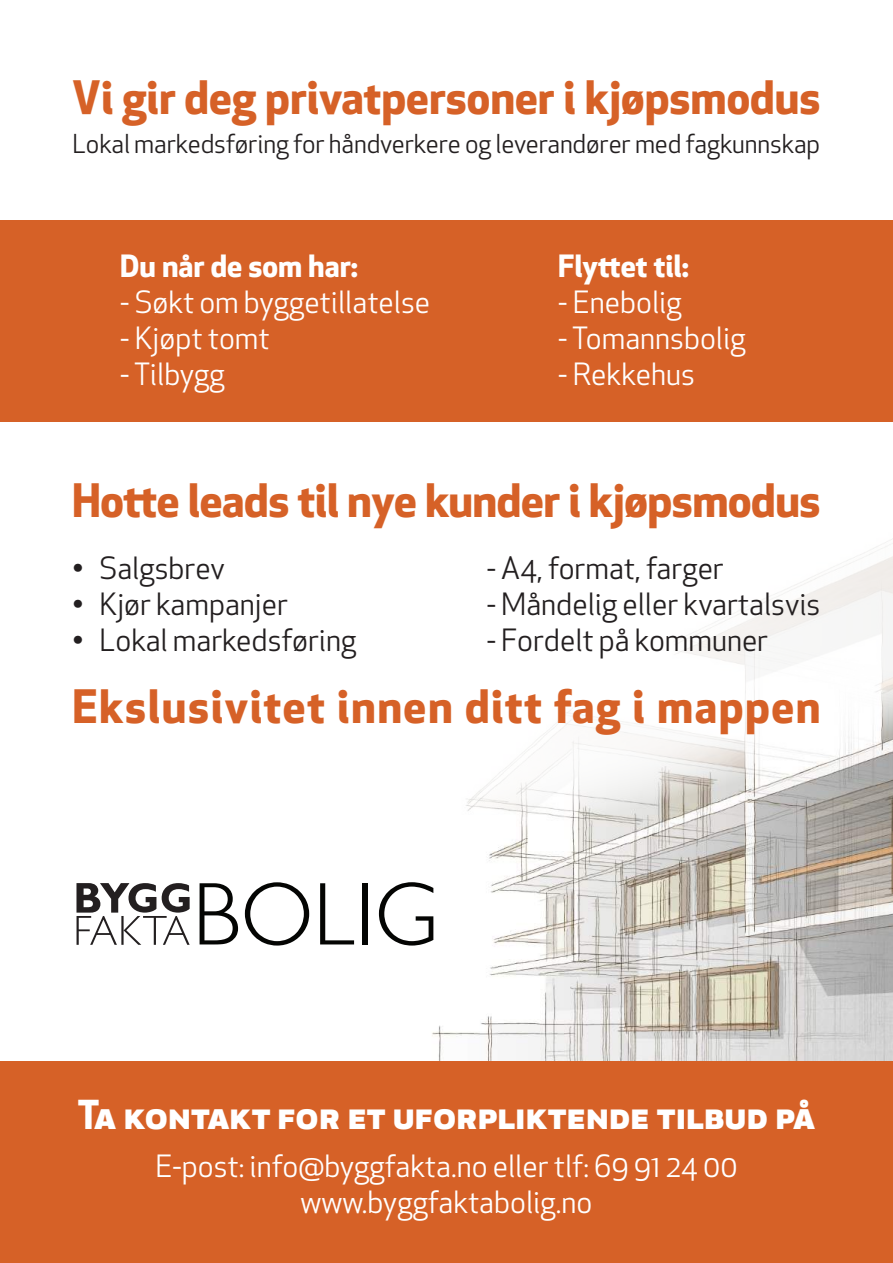
<style>
.page{position:relative;width:893px;height:1263px;background:#fff}
.page>*{position:absolute;margin:0;border:0;box-sizing:border-box;transform-origin:0 0}
.t1{font:700 45px "Apex New";color:#d66127}
.t2{font:700 45px "Apex New";letter-spacing:.035em;color:#d66127}
.t3{font:700 39px "Apex New";letter-spacing:-.01em;color:#fff}
.t4{font:30px/36px "Apex New";color:#fff;text-align:center}
.t5{font:30px "Apex New";color:#231f20}
.t6{font:700 30px "Apex New";color:#fff}
.t7{font:25.5px "Apex New";letter-spacing:-.005em;color:#231f20}
</style>
<div class="page">
<img style="left:199px;top:896px;width:694px;height:165px">
<svg style="left:199px;top:538px;width:694px;height:358px"></svg>
<div style="left:0;top:220px;width:893px;height:202px;background:#d66127"></div>
<div style="left:0;top:1061px;width:893px;height:202px;background:#d66127"></div>
<svg style="left:76px;top:883px;width:114px;height:62px"></svg>
<svg style="left:200px;top:883px;width:38px;height:61px"></svg>
<svg style="left:245px;top:882px;width:64px;height:63px"></svg>
<svg style="left:320px;top:883px;width:34px;height:61px"></svg>
<div style="left:362px;top:883px;width:6px;height:61px;background:#040503"></div>
<svg style="left:379px;top:882px;width:54px;height:63px"></svg>
<h1 class="t1" style="left:72px;top:65px;width:750px">Vi gir deg privatpersoner i kjøpsmodus</h1>
<p class="t7" style="left:73px;top:127px;width:749px">Lokal markedsføring for håndverkere og leverandører med fagkunnskap</p>
<p class="t6" style="left:120px;top:244px;width:239px">Du når de som har:</p>
<p class="t4" style="left:120px;top:284px;width:311px">- Søkt om byggetillatelse</p>
<p class="t4" style="left:120px;top:320px;width:151px">- Kjøpt tomt</p>
<p class="t4" style="left:120px;top:356px;width:106px">- Tilbygg</p>
<p class="t6" style="left:558px;top:244px;width:132px">Flyttet til:</p>
<p class="t4" style="left:558px;top:284px;width:125px">- Enebolig</p>
<p class="t4" style="left:558px;top:320px;width:189px">- Tomannsbolig</p>
<p class="t4" style="left:558px;top:356px;width:138px">- Rekkehus</p>
<h1 class="t1" style="left:72px;top:468px;width:750px">Hotte leads til nye kunder i kjøpsmodus</h1>
<p class="t5" style="left:73px;top:549px;width:154px">• Salgsbrev</p>
<p class="t5" style="left:73px;top:585px;width:217px">• Kjør kampanjer</p>
<p class="t5" style="left:73px;top:621px;width:285px">• Lokal markedsføring</p>
<p class="t5" style="left:487px;top:549px;width:238px">- A4, format, farger</p>
<p class="t5" style="left:487px;top:585px;width:335px">- Måndelig eller kvartalsvis</p>
<p class="t5" style="left:487px;top:621px;width:283px">- Fordelt på kommuner</p>
<h1 class="t2" style="left:72px;top:674px;width:750px">Ekslusivitet innen ditt fag i mappen</h1>
<h2 class="t3" style="left:78px;top:1086px;width:739px">Ta kontakt for et uforpliktende tilbud på</h2>
<p class="t4" style="left:155px;top:1148px;width:584px">E-post: info@byggfakta.no eller tlf: 69 91 24 00 www.byggfaktabolig.no</p>
</div>
